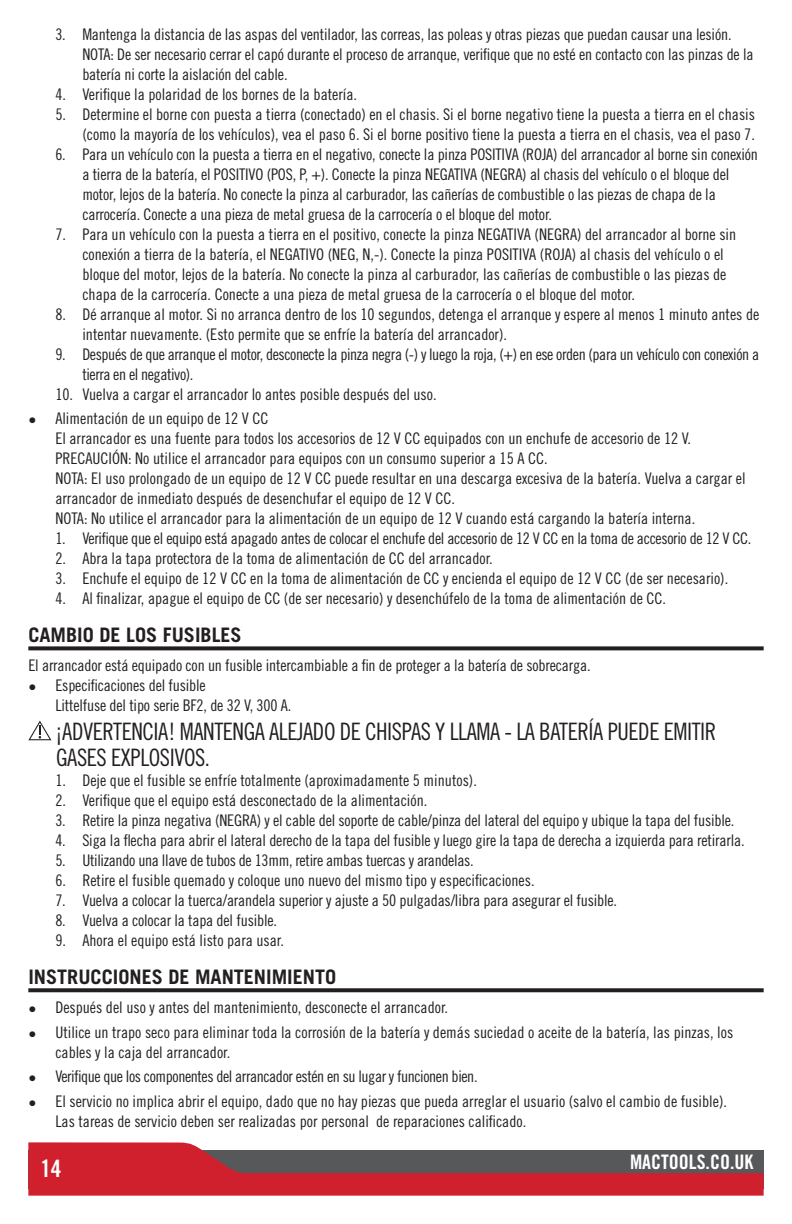
<style>
.page{position:relative;width:792px;height:1224px;background:#fff}
.page>*{position:absolute;margin:0;border:0;box-sizing:border-box;transform-origin:0 0}
._07_-_Bulleted_copy{font:24px/26px "Trade Gothic LT Std Cn 18";letter-spacing:-.02em;color:#231f20;scale:.96 1}
.t1{font:24px "Trade Gothic LT Std Bd Cn 20";color:#fff}
._01_-_Heading_Underl{font:700 20px "Trade Gothic LT Std";color:#231f20}
.t2{font:20px "Trade Gothic LT Std Bd Cn 20";color:#fff}
._07_-_Bulleted_copy-2{font:16px/20px "Trade Gothic LT Std Cn 18";color:#231f20}
._07_-_Bulleted_copy-3{font:16px/20px "Trade Gothic LT Std Cn 18";letter-spacing:-.025em;color:#231f20}
._07_-_Bulleted_copy-4{font:16px "Trade Gothic LT Std Cn 18";letter-spacing:-.02em;color:#231f20}
</style>
<div class="page">
<svg style="left:28px;top:1142px;width:736px;height:54px;background:#af4d55"></svg>
<svg style="left:28px;top:646px;width:736px;height:4px;background:#383435"></svg>
<svg style="left:28px;top:988px;width:736px;height:4px;background:#322e2f"></svg>
<svg style="left:28px;top:721px;width:23px;height:19px"></svg>
<p class="_07_-_Bulleted_copy-2" style="left:82px;top:24px;width:673px;text-indent:-27px">3. Mantenga la distancia de las aspas del ventilador, las correas, las poleas y otras piezas que puedan causar una lesión.<br>NOTA: De ser necesario cerrar el capó durante el proceso de arranque, verifique que no esté en contacto con las pinzas de la batería ni corte la aislación del cable.</p>
<p class="_07_-_Bulleted_copy-2" style="left:55px;top:84px;width:303px">4. Verifique la polaridad de los bornes de la batería.</p>
<p class="_07_-_Bulleted_copy-2" style="left:55px;top:104px;width:701px;text-align:right">5. Determine el borne con puesta a tierra (conectado) en el chasis. Si el borne negativo tiene la puesta a tierra en el chasis (como la mayoría de los vehículos), vea el paso 6. Si el borne positivo tiene la puesta a tierra en el chasis, vea el paso 7.</p>
<p class="_07_-_Bulleted_copy-2" style="left:82px;top:144px;width:677px;text-indent:-27px">6. Para un vehículo con la puesta a tierra en el negativo, conecte la pinza POSITIVA (ROJA) del arrancador al borne sin conexión a tierra de la batería, el POSITIVO (POS, P, +). Conecte la pinza NEGATIVA (NEGRA) al chasis del vehículo o el bloque del motor, lejos de la batería. No conecte la pinza al carburador, las cañerías de combustible o las piezas de chapa de la carrocería. Conecte a una pieza de metal gruesa de la carrocería o el bloque del motor.</p>
<p class="_07_-_Bulleted_copy-2" style="left:82px;top:224px;width:655px;text-indent:-27px">7. Para un vehículo con la puesta a tierra en el positivo, conecte la pinza NEGATIVA (NEGRA) del arrancador al borne sin conexión a tierra de la batería, el NEGATIVO (NEG, N,-). Conecte la pinza POSITIVA (ROJA) al chasis del vehículo o el bloque del motor, lejos de la batería. No conecte la pinza al carburador, las cañerías de combustible o las piezas de chapa de la carrocería. Conecte a una pieza de metal gruesa de la carrocería o el bloque del motor.</p>
<p class="_07_-_Bulleted_copy-2" style="left:82px;top:304px;width:679px;text-indent:-27px">8. Dé arranque al motor. Si no arranca dentro de los 10 segundos, detenga el arranque y espere al menos 1 minuto antes de intentar nuevamente. (Esto permite que se enfríe la batería del arrancador).</p>
<p class="_07_-_Bulleted_copy-3" style="left:82px;top:344px;width:678px;text-indent:-27px">9. Después de que arranque el motor, desconecte la pinza negra (-) y luego la roja, (+) en ese orden (para un vehículo con conexión a tierra en el negativo).</p>
<p class="_07_-_Bulleted_copy-2" style="left:55px;top:384px;width:383px">10. Vuelva a cargar el arrancador lo antes posible después del uso.</p>
<p class="_07_-_Bulleted_copy-2" style="left:28px;top:409px;width:242px">• Alimentación de un equipo de 12 V CC</p>
<p class="_07_-_Bulleted_copy-2" style="left:55px;top:429px;width:637px">El arrancador es una fuente para todos los accesorios de 12 V CC equipados con un enchufe de accesorio de 12 V.</p>
<p class="_07_-_Bulleted_copy-2" style="left:55px;top:449px;width:494px">PRECAUCIÓN: No utilice el arrancador para equipos con un consumo superior a 15 A CC.</p>
<p class="_07_-_Bulleted_copy-2" style="left:55px;top:469px;width:692px">NOTA: El uso prolongado de un equipo de 12 V CC puede resultar en una descarga excesiva de la batería. Vuelva a cargar el arrancador de inmediato después de desenchufar el equipo de 12 V CC.</p>
<p class="_07_-_Bulleted_copy-2" style="left:55px;top:509px;width:641px">NOTA: No utilice el arrancador para la alimentación de un equipo de 12 V cuando está cargando la batería interna.</p>
<p class="_07_-_Bulleted_copy-4" style="left:55px;top:529px;width:698px">1. Verifique que el equipo está apagado antes de colocar el enchufe del accesorio de 12 V CC en la toma de accesorio de 12 V CC.</p>
<p class="_07_-_Bulleted_copy-2" style="left:55px;top:549px;width:439px">2. Abra la tapa protectora de la toma de alimentación de CC del arrancador.</p>
<p class="_07_-_Bulleted_copy-2" style="left:55px;top:569px;width:674px">3. Enchufe el equipo de 12 V CC en la toma de alimentación de CC y encienda el equipo de 12 V CC (de ser necesario).</p>
<p class="_07_-_Bulleted_copy-2" style="left:55px;top:589px;width:612px">4. Al finalizar, apague el equipo de CC (de ser necesario) y desenchúfelo de la toma de alimentación de CC.</p>
<p class="_01_-_Heading_Underl" style="left:28px;top:623px;width:215px">CAMBIO DE LOS FUSIBLES</p>
<p class="_07_-_Bulleted_copy-2" style="left:28px;top:656px;width:564px">El arrancador está equipado con un fusible intercambiable a fin de proteger a la batería de sobrecarga.</p>
<p class="_07_-_Bulleted_copy-2" style="left:28px;top:676px;width:179px">• Especificaciones del fusible</p>
<p class="_07_-_Bulleted_copy-2" style="left:55px;top:696px;width:237px">Littelfuse del tipo serie BF2, de 32 V, 300 A.</p>
<p class="_07_-_Bulleted_copy" style="left:55px;top:718px;width:691px">¡ADVERTENCIA! MANTENGA ALEJADO DE CHISPAS Y LLAMA - LA BATERÍA PUEDE EMITIR<br>GASES EXPLOSIVOS.</p>
<p class="_07_-_Bulleted_copy-2" style="left:55px;top:770px;width:423px">1. Deje que el fusible se enfríe totalmente (aproximadamente 5 minutos).</p>
<p class="_07_-_Bulleted_copy-2" style="left:55px;top:790px;width:374px">2. Verifique que el equipo está desconectado de la alimentación.</p>
<p class="_07_-_Bulleted_copy-2" style="left:55px;top:810px;width:681px">3. Retire la pinza negativa (NEGRA) y el cable del soporte de cable/pinza del lateral del equipo y ubique la tapa del fusible.</p>
<p class="_07_-_Bulleted_copy-2" style="left:55px;top:830px;width:691px">4. Siga la flecha para abrir el lateral derecho de la tapa del fusible y luego gire la tapa de derecha a izquierda para retirarla.</p>
<p class="_07_-_Bulleted_copy-4" style="left:55px;top:851px;width:420px">5. Utilizando una llave de tubos de 13mm, retire ambas tuercas y arandelas.</p>
<p class="_07_-_Bulleted_copy-2" style="left:55px;top:870px;width:481px">6. Retire el fusible quemado y coloque uno nuevo del mismo tipo y especificaciones.</p>
<p class="_07_-_Bulleted_copy-2" style="left:55px;top:890px;width:563px">7. Vuelva a colocar la tuerca/arandela superior y ajuste a 50 pulgadas/libra para asegurar el fusible.</p>
<p class="_07_-_Bulleted_copy-2" style="left:55px;top:910px;width:223px">8. Vuelva a colocar la tapa del fusible.</p>
<p class="_07_-_Bulleted_copy-2" style="left:55px;top:930px;width:230px">9. Ahora el equipo está listo para usar.</p>
<p class="_01_-_Heading_Underl" style="left:28px;top:965px;width:309px">INSTRUCCIONES DE MANTENIMIENTO</p>
<p class="_07_-_Bulleted_copy-2" style="left:28px;top:997px;width:421px">• Después del uso y antes del mantenimiento, desconecte el arrancador.</p>
<p class="_07_-_Bulleted_copy-2" style="left:55px;top:1022px;width:679px;text-indent:-27px">• Utilice un trapo seco para eliminar toda la corrosión de la batería y demás suciedad o aceite de la batería, las pinzas, los cables y la caja del arrancador.</p>
<p class="_07_-_Bulleted_copy-3" style="left:28px;top:1066px;width:451px">• Verifique que los componentes del arrancador estén en su lugar y funcionen bien.</p>
<p class="_07_-_Bulleted_copy-2" style="left:55px;top:1091px;width:673px;text-indent:-27px">• El servicio no implica abrir el equipo, dado que no hay piezas que pueda arreglar el usuario (salvo el cambio de fusible).<br>Las tareas de servicio deben ser realizadas por personal de reparaciones calificado.</p>
<h1 class="t1" style="left:40px;top:1154px;width:23px">14</h1>
<p class="t2" style="left:630px;top:1149px;width:125px">MACTOOLS.CO.UK</p>
</div>
